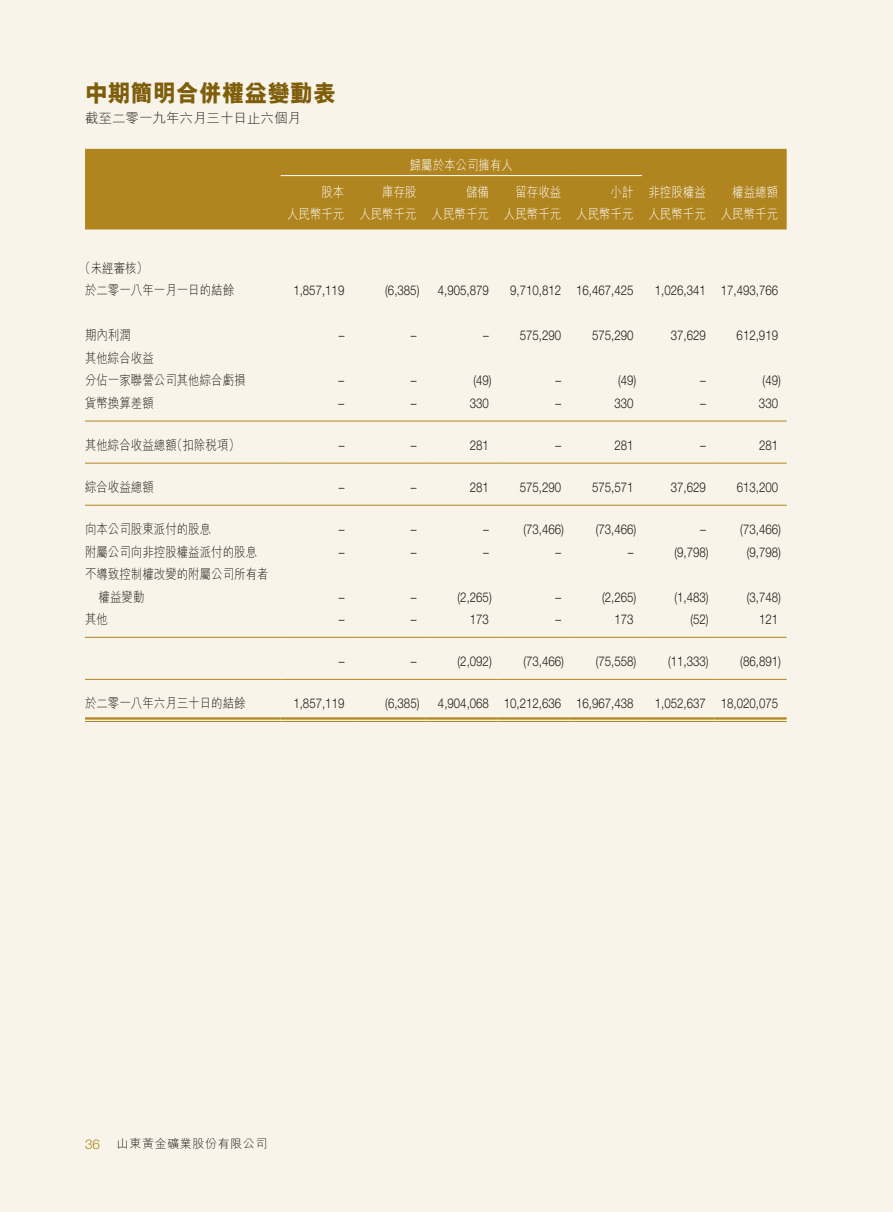
<style>
.page{position:relative;width:893px;height:1212px;background:#f8f4ea}
.page>*{position:absolute;margin:0;border:0;box-sizing:border-box;transform-origin:0 0}
.t1{font:800 24px "M Hei HK";color:#7e5e0b;scale:.95 1}
.t2{font:300 13.5px "Helvetica Neue LT Std";color:#231916;scale:.85 1}
.t3{font:300 13.5px/22.5px "M Hei HK";color:#231916;scale:.85 1}
.t4{font:300 13.5px/22.5px "M Hei HK";color:#fff;text-align:right;scale:.85 1}
.t5{font:300 13.5px "M Hei HK";color:#231916}
.t6{font:300 13.5px "Helvetica Neue LT Std";color:#b0851f}
.t7{font:300 12px "M Hei HK";letter-spacing:.05em;color:#231916}
</style>
<div class="page">
<div style="left:85px;top:149px;width:702px;height:80px;background:#b0851f"></div>
<hr style="left:570px;top:175px;width:72px;height:1px;background:#fff">
<hr style="left:497px;top:175px;width:73px;height:1px;background:#fff">
<hr style="left:425px;top:175px;width:72px;height:1px;background:#fff">
<hr style="left:353px;top:175px;width:72px;height:1px;background:#fff">
<hr style="left:281px;top:175px;width:72px;height:1px;background:#fff">
<hr style="left:85px;top:421px;width:196px;height:1px;background:#b0851f">
<hr style="left:281px;top:421px;width:72px;height:1px;background:#b0851f">
<hr style="left:353px;top:421px;width:72px;height:1px;background:#b0851f">
<hr style="left:425px;top:421px;width:72px;height:1px;background:#b0851f">
<hr style="left:497px;top:421px;width:73px;height:1px;background:#b0851f">
<hr style="left:570px;top:421px;width:72px;height:1px;background:#b0851f">
<hr style="left:642px;top:421px;width:72px;height:1px;background:#b0851f">
<hr style="left:714px;top:421px;width:73px;height:1px;background:#b0851f">
<hr style="left:85px;top:463px;width:196px;height:1px;background:#b0851f">
<hr style="left:281px;top:463px;width:72px;height:1px;background:#b0851f">
<hr style="left:353px;top:463px;width:72px;height:1px;background:#b0851f">
<hr style="left:425px;top:463px;width:72px;height:1px;background:#b0851f">
<hr style="left:497px;top:463px;width:73px;height:1px;background:#b0851f">
<hr style="left:570px;top:463px;width:72px;height:1px;background:#b0851f">
<hr style="left:642px;top:463px;width:72px;height:1px;background:#b0851f">
<hr style="left:714px;top:463px;width:73px;height:1px;background:#b0851f">
<hr style="left:85px;top:505px;width:196px;height:1px;background:#b0851f">
<hr style="left:281px;top:505px;width:72px;height:1px;background:#b0851f">
<hr style="left:353px;top:505px;width:72px;height:1px;background:#b0851f">
<hr style="left:425px;top:505px;width:72px;height:1px;background:#b0851f">
<hr style="left:497px;top:505px;width:73px;height:1px;background:#b0851f">
<hr style="left:570px;top:505px;width:72px;height:1px;background:#b0851f">
<hr style="left:642px;top:505px;width:72px;height:1px;background:#b0851f">
<hr style="left:714px;top:505px;width:73px;height:1px;background:#b0851f">
<hr style="left:85px;top:637px;width:196px;height:1px;background:#b0851f">
<hr style="left:281px;top:637px;width:72px;height:1px;background:#b0851f">
<hr style="left:353px;top:637px;width:72px;height:1px;background:#b0851f">
<hr style="left:425px;top:637px;width:72px;height:1px;background:#b0851f">
<hr style="left:497px;top:637px;width:73px;height:1px;background:#b0851f">
<hr style="left:570px;top:637px;width:72px;height:1px;background:#b0851f">
<hr style="left:642px;top:637px;width:72px;height:1px;background:#b0851f">
<hr style="left:714px;top:637px;width:73px;height:1px;background:#b0851f">
<hr style="left:85px;top:679px;width:196px;height:1px;background:#b0851f">
<hr style="left:281px;top:679px;width:72px;height:1px;background:#b0851f">
<hr style="left:353px;top:679px;width:72px;height:1px;background:#b0851f">
<hr style="left:425px;top:679px;width:72px;height:1px;background:#b0851f">
<hr style="left:497px;top:679px;width:73px;height:1px;background:#b0851f">
<hr style="left:570px;top:679px;width:72px;height:1px;background:#b0851f">
<hr style="left:642px;top:679px;width:72px;height:1px;background:#b0851f">
<hr style="left:714px;top:679px;width:73px;height:1px;background:#b0851f">
<hr style="left:85px;top:717px;width:196px;height:2px;background:#b0851f">
<hr style="left:85px;top:721px;width:196px;height:1px;background:#b0851f">
<hr style="left:281px;top:717px;width:72px;height:2px;background:#b0851f">
<hr style="left:281px;top:721px;width:72px;height:1px;background:#b0851f">
<hr style="left:353px;top:717px;width:72px;height:2px;background:#b0851f">
<hr style="left:353px;top:721px;width:72px;height:1px;background:#b0851f">
<hr style="left:425px;top:717px;width:72px;height:2px;background:#b0851f">
<hr style="left:425px;top:721px;width:72px;height:1px;background:#b0851f">
<hr style="left:497px;top:717px;width:73px;height:2px;background:#b0851f">
<hr style="left:497px;top:721px;width:73px;height:1px;background:#b0851f">
<hr style="left:570px;top:717px;width:72px;height:2px;background:#b0851f">
<hr style="left:570px;top:721px;width:72px;height:1px;background:#b0851f">
<hr style="left:642px;top:717px;width:72px;height:2px;background:#b0851f">
<hr style="left:642px;top:721px;width:72px;height:1px;background:#b0851f">
<hr style="left:714px;top:717px;width:73px;height:2px;background:#b0851f">
<hr style="left:714px;top:721px;width:73px;height:1px;background:#b0851f">
<h1 class="t1" style="left:85px;top:77px;width:265px">中期簡明合併權益變動表</h1>
<p class="t5" style="left:85px;top:109px;width:217px">截至二零一九年六月三十日止六個月</p>
<p class="t4" style="left:410px;top:153px;width:123px">歸屬於本公司擁有人</p>
<p class="t3" style="left:85px;top:256px;width:177px;text-indent:-6px">（未經審核）<br>於二零一八年一月一日的結餘</p>
<p class="t4" style="left:321px;top:180px;width:29px">股本</p>
<p class="t4" style="left:382px;top:180px;width:42px">庫存股</p>
<p class="t4" style="left:466px;top:180px;width:28px">儲備</p>
<p class="t4" style="left:515px;top:180px;width:56px">留存收益</p>
<p class="t4" style="left:611px;top:180px;width:114px">小計 非控股權益</p>
<p class="t4" style="left:287px;top:180px;width:579px">權益總額<br>人民幣千元 人民幣千元 人民幣千元 人民幣千元 人民幣千元 人民幣千元 人民幣千元</p>
<p class="t2" style="left:293px;top:282px;width:62px">1,857,119</p>
<p class="t2" style="left:385px;top:282px;width:42px">(6,385)</p>
<p class="t2" style="left:438px;top:282px;width:62px">4,905,879</p>
<p class="t2" style="left:510px;top:282px;width:147px">9,710,812 16,467,425</p>
<p class="t2" style="left:655px;top:282px;width:147px">1,026,341 17,493,766</p>
<p class="t3" style="left:85px;top:324px;width:55px">期內利潤</p>
<p class="t2" style="left:339px;top:327px;width:8px">–</p>
<p class="t2" style="left:411px;top:327px;width:8px">–</p>
<p class="t2" style="left:483px;top:327px;width:93px">– 575,290</p>
<p class="t2" style="left:592px;top:327px;width:50px">575,290</p>
<p class="t2" style="left:671px;top:327px;width:43px">37,629</p>
<p class="t2" style="left:737px;top:327px;width:50px">612,919</p>
<p class="t3" style="left:85px;top:346px;width:191px">其他綜合收益<br>分佔一家聯營公司其他綜合虧損</p>
<p class="t2" style="left:339px;top:372px;width:8px">–</p>
<p class="t2" style="left:411px;top:372px;width:8px">–</p>
<p class="t2" style="left:473px;top:372px;width:23px">(49)</p>
<p class="t2" style="left:555px;top:372px;width:8px">–</p>
<p class="t2" style="left:618px;top:372px;width:23px">(49)</p>
<p class="t2" style="left:700px;top:372px;width:8px">–</p>
<p class="t2" style="left:763px;top:372px;width:23px">(49)</p>
<p class="t3" style="left:85px;top:391px;width:83px">貨幣換算差額</p>
<p class="t2" style="left:339px;top:395px;width:8px">–</p>
<p class="t2" style="left:411px;top:395px;width:8px">–</p>
<p class="t2" style="left:470px;top:395px;width:24px">330</p>
<p class="t2" style="left:555px;top:395px;width:8px">–</p>
<p class="t2" style="left:614px;top:395px;width:24px">330</p>
<p class="t2" style="left:700px;top:395px;width:8px">–</p>
<p class="t2" style="left:759px;top:395px;width:24px">330</p>
<p class="t3" style="left:85px;top:433px;width:184px">其他綜合收益總額（扣除稅項）</p>
<p class="t2" style="left:339px;top:437px;width:8px">–</p>
<p class="t2" style="left:411px;top:437px;width:8px">–</p>
<p class="t2" style="left:470px;top:437px;width:24px">281</p>
<p class="t2" style="left:556px;top:437px;width:8px">–</p>
<p class="t2" style="left:614px;top:437px;width:24px">281</p>
<p class="t2" style="left:700px;top:437px;width:8px">–</p>
<p class="t2" style="left:759px;top:437px;width:24px">281</p>
<p class="t3" style="left:85px;top:475px;width:82px">綜合收益總額</p>
<p class="t2" style="left:339px;top:479px;width:8px">–</p>
<p class="t2" style="left:411px;top:479px;width:8px">–</p>
<p class="t2" style="left:470px;top:479px;width:24px">281</p>
<p class="t2" style="left:520px;top:479px;width:50px">575,290</p>
<p class="t2" style="left:592px;top:479px;width:50px">575,571</p>
<p class="t2" style="left:671px;top:479px;width:43px">37,629</p>
<p class="t2" style="left:737px;top:479px;width:50px">613,200</p>
<p class="t3" style="left:85px;top:517px;width:150px">向本公司股東派付的股息</p>
<p class="t2" style="left:339px;top:521px;width:8px">–</p>
<p class="t2" style="left:411px;top:521px;width:8px">–</p>
<p class="t2" style="left:483px;top:521px;width:8px">–</p>
<p class="t2" style="left:523px;top:521px;width:49px">(73,466)</p>
<p class="t2" style="left:596px;top:521px;width:49px">(73,466)</p>
<p class="t2" style="left:700px;top:521px;width:8px">–</p>
<p class="t2" style="left:740px;top:521px;width:49px">(73,466)</p>
<p class="t3" style="left:85px;top:540px;width:204px">附屬公司向非控股權益派付的股息</p>
<p class="t2" style="left:339px;top:543px;width:8px">–</p>
<p class="t2" style="left:411px;top:543px;width:8px">–</p>
<p class="t2" style="left:483px;top:543px;width:8px">–</p>
<p class="t2" style="left:556px;top:543px;width:8px">–</p>
<p class="t2" style="left:628px;top:543px;width:8px">–</p>
<p class="t2" style="left:674px;top:543px;width:42px">(9,798)</p>
<p class="t2" style="left:747px;top:543px;width:42px">(9,798)</p>
<p class="t3" style="left:99px;top:562px;width:201px;text-indent:-14px">不導致控制權改變的附屬公司所有者權益變動</p>
<p class="t2" style="left:339px;top:588px;width:8px">–</p>
<p class="t2" style="left:411px;top:588px;width:8px">–</p>
<p class="t2" style="left:457px;top:588px;width:42px">(2,265)</p>
<p class="t2" style="left:556px;top:588px;width:8px">–</p>
<p class="t2" style="left:602px;top:588px;width:42px">(2,265)</p>
<p class="t2" style="left:674px;top:588px;width:42px">(1,483)</p>
<p class="t2" style="left:747px;top:588px;width:42px">(3,748)</p>
<p class="t3" style="left:85px;top:607px;width:29px">其他</p>
<p class="t2" style="left:339px;top:611px;width:8px">–</p>
<p class="t2" style="left:411px;top:611px;width:8px">–</p>
<p class="t2" style="left:470px;top:611px;width:24px">173</p>
<p class="t2" style="left:555px;top:611px;width:8px">–</p>
<p class="t2" style="left:614px;top:611px;width:24px">173</p>
<p class="t2" style="left:690px;top:611px;width:23px">(52)</p>
<p class="t2" style="left:759px;top:611px;width:24px">121</p>
<p class="t2" style="left:339px;top:653px;width:8px">–</p>
<p class="t2" style="left:411px;top:653px;width:8px">–</p>
<p class="t2" style="left:457px;top:653px;width:42px">(2,092)</p>
<p class="t2" style="left:523px;top:653px;width:49px">(73,466)</p>
<p class="t2" style="left:596px;top:653px;width:49px">(75,558)</p>
<p class="t2" style="left:668px;top:653px;width:49px">(11,333)</p>
<p class="t2" style="left:740px;top:653px;width:49px">(86,891)</p>
<p class="t3" style="left:85px;top:691px;width:190px">於二零一八年六月三十日的結餘</p>
<p class="t2" style="left:293px;top:695px;width:62px">1,857,119</p>
<p class="t2" style="left:385px;top:695px;width:42px">(6,385)</p>
<p class="t2" style="left:438px;top:695px;width:232px">4,904,068 10,212,636 16,967,438</p>
<p class="t2" style="left:655px;top:695px;width:147px">1,052,637 18,020,075</p>
<p class="t6" style="left:85px;top:1136px;width:17px">36</p>
<p class="t7" style="left:117px;top:1135px;width:152px">山東黃金礦業股份有限公司</p>
</div>
